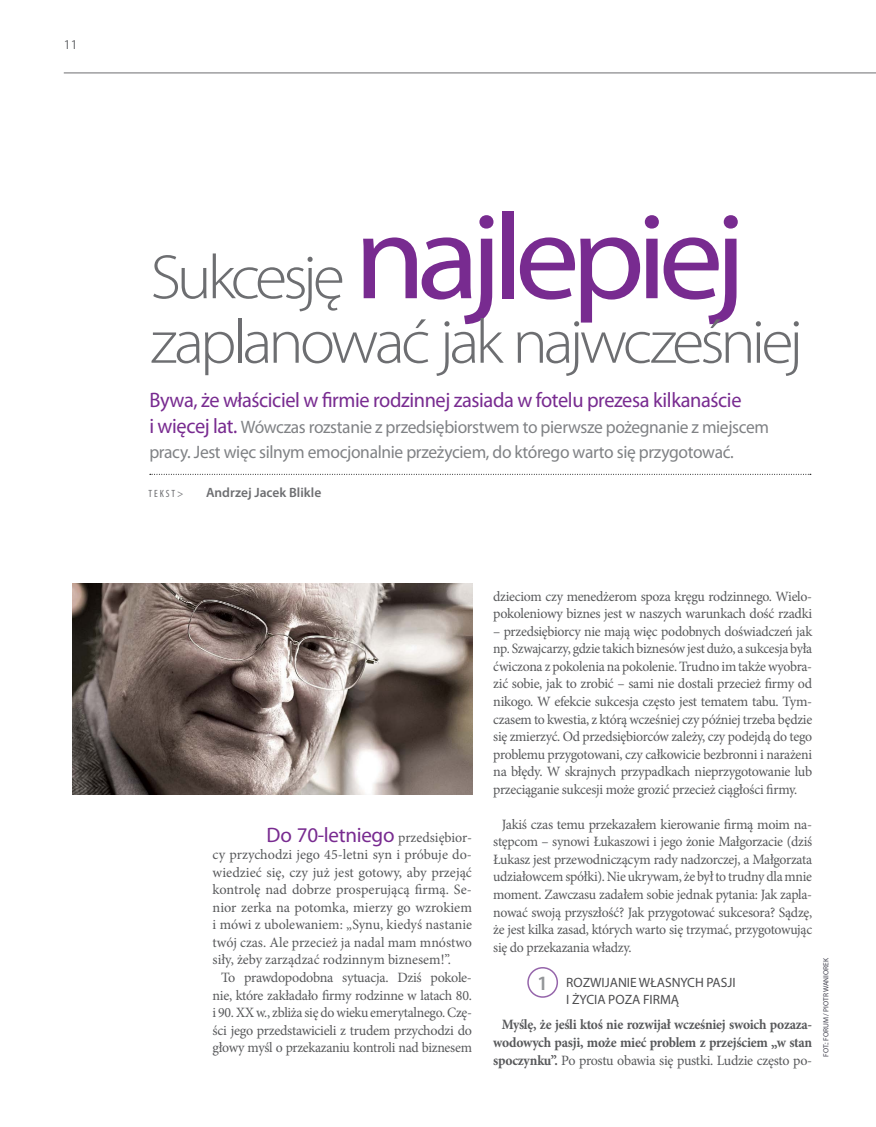
<style>
.page{position:relative;width:876px;height:1127px;background:#fff}
.page>*{position:absolute;margin:0;border:0;box-sizing:border-box;transform-origin:0 0}
.t1{font:123px "Myriad Pro";letter-spacing:-.065em;color:#782b90;scale:1.05 1}
.t2{font:300 63px "Myriad Pro";letter-spacing:-.065em;color:#6d6e71;scale:1.05 1}
.t3{font:21px "Myriad Pro";letter-spacing:-.02em;color:#782b90}
.t4{font:18px/25.5px "Myriad Pro";letter-spacing:-.02em;color:#808285}
.t5{font:14.25px/17.5px "Minion Pro";letter-spacing:-.02em;color:#58595b;text-align:justify}
.t6{font:14.25px "Minion Pro";color:#58595b}
.t7{font:700 14.25px/17.5px "Minion Pro";letter-spacing:-.02em;color:#58595b;text-align:center;scale:.95 1}
.t8{font:13.5px/17.5px "Myriad Pro";color:#4d4d4f}
.t9{font:600 13.5px "Myriad Pro";color:#6d6e71}
.t10{font:13.5px "Myriad Pro";color:#6d6e71}
.t11{font:condensed 10.5px "Myriad Pro";letter-spacing:.18em;color:#6d6e71}
.t12{font:7.5px "Myriad Pro";color:#454451}
.s1{font-weight:300;font-size:63px;color:#6d6e71}
.s2{font-size:21px;color:#782b90}
.s3{font-family:"Minion Pro";font-size:14.25px;color:#58595b}
.s4{font-weight:600;font-size:20.4px;color:#939598}
.s5{font-weight:400}
</style>
<div class="page">
<div style="left:527px;top:967px;width:31px;height:31px;border:2px solid #9565aa;border-radius:50%"></div>
<svg style="left:150px;top:474px;width:661px;height:1px"></svg>
<img style="left:72px;top:583px;width:400px;height:211px">
<svg style="left:63px;top:72px;width:813px;height:1px"></svg>
<p class="t10" style="left:64px;top:36px;width:15px">11</p>
<h1 class="t1" style="left:150px;top:181px;width:568px"><span class="s1">Sukcesję</span> najlepiej</h1>
<h2 class="t2" style="left:150px;top:304px;width:623px">zaplanować jak najwcześniej</h2>
<h3 class="t3" style="left:149px;top:387px;width:594px">Bywa, że właściciel w firmie rodzinnej zasiada w fotelu prezesa kilkanaście</h3>
<p class="t4" style="left:149px;top:413px;width:621px"><span class="s2">i więcej lat.</span> Wówczas rozstanie z przedsiębiorstwem to pierwsze pożegnanie z miejscem pracy. Jest więc silnym emocjonalnie przeżyciem, do którego warto się przygotować.</p>
<p class="t11" style="left:149px;top:487px;width:36px">TEKST&gt;</p>
<p class="t9" style="left:206px;top:484px;width:117px">Andrzej Jacek Blikle</p>
<h3 class="t3" style="left:267px;top:821px;width:207px">Do 70-letniego <span class="s3">przedsiębior-</span></h3>
<p class="t6" style="left:213px;top:845px;width:261px">cy przychodzi jego 45-letni syn i próbuje do-</p>
<p class="t6" style="left:213px;top:862px;width:261px">wiedzieć się, czy już jest gotowy, aby przejąć</p>
<p class="t6" style="left:213px;top:880px;width:261px">kontrolę nad dobrze prosperującą firmą. Se-</p>
<p class="t6" style="left:213px;top:897px;width:261px">nior zerka na potomka, mierzy go wzrokiem</p>
<p class="t6" style="left:213px;top:915px;width:261px">i mówi z ubolewaniem: „Synu, kiedyś nastanie</p>
<p class="t6" style="left:213px;top:933px;width:261px">twój czas. Ale przecież ja nadal mam mnóstwo</p>
<p class="t6" style="left:213px;top:950px;width:240px">siły, żeby zarządzać rodzinnym biznesem!”.</p>
<p class="t5" style="left:221px;top:969px;width:252px">To prawdopodobna sytuacja. Dziś pokole-</p>
<p class="t5" style="left:213px;top:986px;width:261px">nie, które zakładało firmy rodzinne w latach 80.</p>
<p class="t5" style="left:213px;top:1004px;width:261px">i 90. XX w., zbliża się do wieku emerytalnego. Czę-</p>
<p class="t5" style="left:213px;top:1021px;width:261px">ści jego przedstawicieli z trudem przychodzi do</p>
<p class="t5" style="left:213px;top:1039px;width:261px">głowy myśl o przekazaniu kontroli nad biznesem</p>
<p class="t5" style="left:493px;top:587px;width:320px">dzieciom czy menedżerom spoza kręgu rodzinnego. Wielo&shy;pokoleniowy biznes jest w naszych warunkach dość rzadki</p>
<p class="t5" style="left:493px;top:622px;width:320px">– przedsiębiorcy nie mają więc podobnych doświadczeń jak np. Szwajcarzy, gdzie takich biznesów jest dużo, a sukcesja była ćwiczona z pokolenia na pokolenie. Trudno im także wyobra&shy;zić sobie, jak to zrobić – sami nie dostali przecież firmy od nikogo. W efekcie sukcesja często jest tematem tabu. Tym&shy;czasem to kwestia, z którą wcześniej czy później trzeba będzie się zmierzyć. Od przedsiębiorców zależy, czy podejdą do tego problemu przygotowani, czy całkowicie bezbronni i narażeni na błędy. W skrajnych przypadkach nieprzygotowanie lub przeciąganie sukcesji może grozić przecież ciągłości firmy.</p>
<p class="t5" style="left:493px;top:815px;width:320px;text-indent:9px">Jakiś czas temu przekazałem kierowanie firmą moim na&shy;stępcom – synowi Łukaszowi i jego żonie Małgorzacie (dziś Łukasz jest przewodniczącym rady nadzorczej, a Małgorzata udziałowcem spółki). Nie ukrywam, że był to trudny dla mnie moment. Zawczasu zadałem sobie jednak pytania: Jak zapla&shy;nować swoją przyszłość? Jak przygotować sukcesora? Sądzę, że jest kilka zasad, których warto się trzymać, przygotowując się do przekazania władzy.</p>
<p class="t8" style="left:566px;top:973px;width:171px;text-indent:-29px"><span class="s4">1</span> ROZWIJANIE WŁASNYCH PASJI<br>I ŻYCIA POZA FIRMĄ</p>
<p class="t7" style="left:493px;top:1016px;width:337px">Myślę, że jeśli ktoś nie rozwijał wcześniej swoich pozaza&shy;wodowych pasji, może mieć problem z przejściem „w stan spoczynku”. <span class="s5">Po prostu obawia się pustki. Ludzie często po-</span></p>
<p class="t12" style="left:821px;top:1057px;width:101px;rotate:-90deg">FOT.: FORUM / PIOTR WANIOREK</p>
</div>
